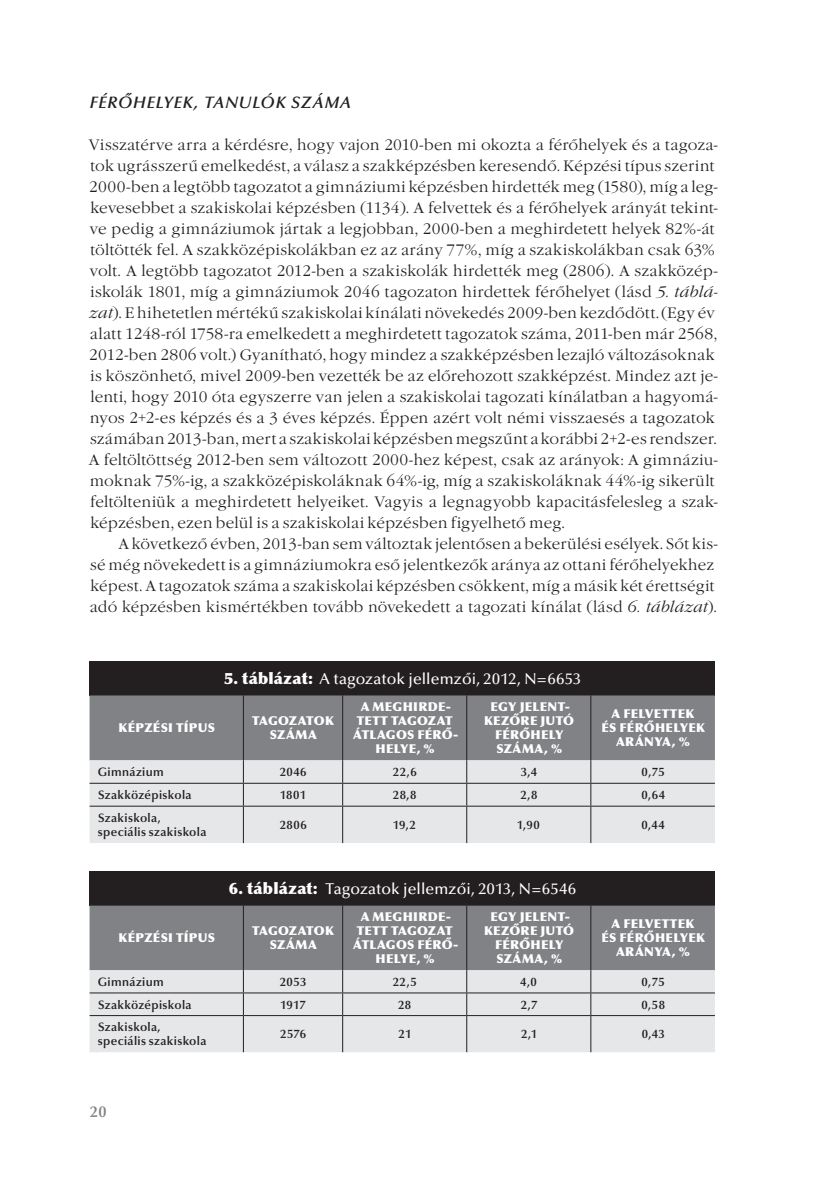
<style>
.page{position:relative;width:833px;height:1182px;background:#fff}
.page>*{position:absolute;margin:0;border:0;box-sizing:border-box;transform-origin:0 0}
.t1{font:italic 600 16.62px "Optima LT Std";letter-spacing:.055em;color:#231f20}
.t2{font:15.75px/21px "Garamond Itc TEE Ligh";letter-spacing:.01em;color:#231f20}
.t3{font:500 15.75px "Optima LT Std";letter-spacing:.01em;color:#fff}
.t4{font:600 15.75px "Optima LT Std";color:#808285}
.t5{font:900 12.25px/14px "Optima LT Std";letter-spacing:.025em;color:#fff;text-align:center}
.t6{font:600 12.25px/14px "Optima LT Std";letter-spacing:.025em;color:#231f20}
.s1{font-family:"Garamond Itc TEE Ligh Ital"}
.s2{font-weight:900}
</style>
<div class="page">
<div style="left:90px;top:661px;width:625px;height:34px;background:#231f20"></div>
<div style="left:90px;top:695px;width:625px;height:65px;background:#808285"></div>
<div style="left:90px;top:760px;width:625px;height:82px;background:#e6e7e9"></div>
<hr style="left:243px;top:695px;width:1px;height:65px;background:#231f20">
<hr style="left:342px;top:695px;width:1px;height:65px;background:#231f20">
<hr style="left:466px;top:695px;width:1px;height:65px;background:#231f20">
<hr style="left:590px;top:695px;width:1px;height:65px;background:#231f20">
<hr style="left:90px;top:782px;width:153px;height:1px;background:#231f20">
<hr style="left:243px;top:782px;width:99px;height:1px;background:#231f20">
<svg style="left:243px;top:760px;width:1px;height:45px"></svg>
<hr style="left:342px;top:782px;width:125px;height:1px;background:#231f20">
<svg style="left:342px;top:760px;width:1px;height:45px"></svg>
<hr style="left:467px;top:782px;width:124px;height:1px;background:#231f20">
<svg style="left:466px;top:760px;width:1px;height:45px"></svg>
<hr style="left:591px;top:782px;width:124px;height:1px;background:#231f20">
<svg style="left:590px;top:760px;width:1px;height:45px"></svg>
<hr style="left:90px;top:805px;width:153px;height:1px;background:#231f20">
<hr style="left:243px;top:805px;width:99px;height:1px;background:#231f20">
<hr style="left:243px;top:806px;width:1px;height:36px;background:#231f20">
<hr style="left:342px;top:805px;width:125px;height:1px;background:#231f20">
<hr style="left:342px;top:806px;width:1px;height:36px;background:#231f20">
<hr style="left:467px;top:805px;width:124px;height:1px;background:#231f20">
<hr style="left:466px;top:806px;width:1px;height:36px;background:#231f20">
<hr style="left:591px;top:805px;width:124px;height:1px;background:#231f20">
<hr style="left:590px;top:806px;width:1px;height:36px;background:#231f20">
<div style="left:90px;top:871px;width:625px;height:34px;background:#231f20"></div>
<div style="left:90px;top:905px;width:625px;height:65px;background:#808285"></div>
<div style="left:90px;top:970px;width:625px;height:81px;background:#e6e7e9"></div>
<hr style="left:243px;top:905px;width:1px;height:65px;background:#231f20">
<hr style="left:342px;top:905px;width:1px;height:65px;background:#231f20">
<hr style="left:466px;top:905px;width:1px;height:65px;background:#231f20">
<hr style="left:590px;top:905px;width:1px;height:65px;background:#231f20">
<hr style="left:90px;top:992px;width:153px;height:1px;background:#231f20">
<hr style="left:243px;top:992px;width:99px;height:1px;background:#231f20">
<svg style="left:243px;top:970px;width:1px;height:44px"></svg>
<hr style="left:342px;top:992px;width:125px;height:1px;background:#231f20">
<svg style="left:342px;top:970px;width:1px;height:44px"></svg>
<hr style="left:467px;top:992px;width:124px;height:1px;background:#231f20">
<svg style="left:466px;top:970px;width:1px;height:44px"></svg>
<hr style="left:591px;top:992px;width:124px;height:1px;background:#231f20">
<svg style="left:590px;top:970px;width:1px;height:44px"></svg>
<hr style="left:90px;top:1014px;width:153px;height:1px;background:#231f20">
<hr style="left:243px;top:1014px;width:99px;height:1px;background:#231f20">
<hr style="left:243px;top:1015px;width:1px;height:36px;background:#231f20">
<hr style="left:342px;top:1014px;width:125px;height:1px;background:#231f20">
<hr style="left:342px;top:1015px;width:1px;height:36px;background:#231f20">
<hr style="left:467px;top:1014px;width:124px;height:1px;background:#231f20">
<hr style="left:466px;top:1015px;width:1px;height:36px;background:#231f20">
<hr style="left:591px;top:1014px;width:124px;height:1px;background:#231f20">
<hr style="left:590px;top:1015px;width:1px;height:36px;background:#231f20">
<p class="t1" style="left:90px;top:92px;width:263px">FÉRŐHELYEK, TANULÓK SZÁMA</p>
<p class="t2" style="left:89px;top:134px;width:630px">Visszatérve arra a kérdésre, hogy vajon 2010-ben mi okozta a férőhelyek és a tagoza&shy;tok ugrásszerű emelkedést, a válasz a szakképzésben keresendő. Képzési típus szerint 2000-ben a legtöbb tagozatot a gimnáziumi képzésben hirdették meg (1580), míg a leg&shy;kevesebbet a szakiskolai képzésben (1134). A felvettek és a férőhelyek arányát tekint&shy;ve pedig a gimnáziumok jártak a legjobban, 2000-ben a meghirdetett helyek 82%-át töltötték fel. A szakközépiskolákban ez az arány 77%, míg a szakiskolákban csak 63% volt. A legtöbb tagozatot 2012-ben a szakiskolák hirdették meg (2806). A szakközép&shy;iskolák 1801, míg a gimnáziumok 2046 tagozaton hirdettek férőhelyet (lásd <span class="s1">5. táblá&shy;zat</span>). E hihetetlen mértékű szakiskolai kínálati növekedés 2009-ben kezdődött.(Egy év alatt 1248-ról 1758-ra emelkedett a meghirdetett tagozatok száma, 2011-ben már 2568, 2012‑ben 2806 volt.) Gyanítható, hogy mindez a szakképzésben lezajló változásoknak is köszönhető, mivel 2009-ben vezették be az előrehozott szakképzést. Mindez azt je&shy;lenti, hogy 2010 óta egyszerre van jelen a szakiskolai tagozati kínálatban a hagyomá&shy;nyos 2+2-es képzés és a 3 éves képzés. Éppen azért volt némi visszaesés a tagozatok számában 2013-ban, mert a szakiskolai képzésben megszűnt a korábbi 2+2-es rendszer.<br>A feltöltöttség 2012-ben sem változott 2000-hez képest, csak az arányok: A gimnáziu&shy;moknak 75%-ig, a szakközépiskoláknak 64%-ig, míg a szakiskoláknak 44%-ig sikerült feltölteniük a meghirdetett helyeiket. Vagyis a legnagyobb kapacitásfelesleg a szak&shy;képzésben, ezen belül is a szakiskolai képzésben figyelhető meg.</p>
<p class="t2" style="left:90px;top:533px;width:629px;text-indent:29px">A következő évben, 2013-ban sem változtak jelentősen a bekerülési esélyek. Sőt kis&shy;sé még növekedett is a gimnáziumokra eső jelentkezők aránya az ottani férőhelyekhez képest. A tagozatok száma a szakiskolai képzésben csökkent, míg a másik két érettségit adó képzésben kismértékben tovább növekedett a tagozati kínálat (lásd <span class="s1">6. táblázat</span>).</p>
<p class="t3" style="left:224px;top:669px;width:358px"><span class="s2">5. táblázat:</span> A tagozatok jellemzői, 2012, N=6653</p>
<p class="t5" style="left:119px;top:721px;width:98px">KÉPZÉSI TÍPUS</p>
<p class="t5" style="left:252px;top:714px;width:83px">TAGOZATOK<br>SZÁMA</p>
<p class="t5" style="left:353px;top:700px;width:107px">A MEGHIRDE-<br>TETT TAGOZAT<br>ÁTLAGOS FÉRŐ-<br>HELYE, %</p>
<p class="t5" style="left:484px;top:700px;width:92px">EGY JELENT-<br>KEZŐRE JUTÓ<br>FÉRŐHELY<br>SZÁMA, %</p>
<p class="t5" style="left:601px;top:707px;width:105px">A FELVETTEK<br>ÉS FÉRŐHELYEK<br>ARÁNYA, %</p>
<p class="t6" style="left:98px;top:765px;width:67px">Gimnázium</p>
<p class="t6" style="left:280px;top:765px;width:28px">2046</p>
<p class="t6" style="left:393px;top:765px;width:25px">22,6</p>
<p class="t6" style="left:520px;top:765px;width:18px">3,4</p>
<p class="t6" style="left:641px;top:765px;width:25px">0,75</p>
<p class="t6" style="left:98px;top:788px;width:95px">Szakközépiskola</p>
<p class="t6" style="left:280px;top:788px;width:28px">1801</p>
<p class="t6" style="left:393px;top:788px;width:25px">28,8</p>
<p class="t6" style="left:520px;top:788px;width:19px">2,8</p>
<p class="t6" style="left:641px;top:788px;width:25px">0,64</p>
<p class="t6" style="left:98px;top:810px;width:110px">Szakiskola, speciális szakiskola</p>
<p class="t6" style="left:280px;top:817px;width:28px">2806</p>
<p class="t6" style="left:393px;top:817px;width:25px">19,2</p>
<p class="t6" style="left:516px;top:817px;width:25px">1,90</p>
<p class="t6" style="left:641px;top:817px;width:25px">0,44</p>
<p class="t3" style="left:229px;top:879px;width:349px"><span class="s2">6. táblázat:</span> Tagozatok jellemzői, 2013, N=6546</p>
<p class="t5" style="left:119px;top:930px;width:98px">KÉPZÉSI TÍPUS</p>
<p class="t5" style="left:252px;top:923px;width:83px">TAGOZATOK<br>SZÁMA</p>
<p class="t5" style="left:353px;top:909px;width:107px">A MEGHIRDE-<br>TETT TAGOZAT<br>ÁTLAGOS FÉRŐ-<br>HELYE, %</p>
<p class="t5" style="left:484px;top:909px;width:92px">EGY JELENT-<br>KEZŐRE JUTÓ<br>FÉRŐHELY<br>SZÁMA, %</p>
<p class="t5" style="left:601px;top:916px;width:105px">A FELVETTEK<br>ÉS FÉRŐHELYEK<br>ARÁNYA, %</p>
<p class="t6" style="left:98px;top:974px;width:67px">Gimnázium</p>
<p class="t6" style="left:280px;top:974px;width:28px">2053</p>
<p class="t6" style="left:393px;top:974px;width:26px">22,5</p>
<p class="t6" style="left:520px;top:974px;width:18px">4,0</p>
<p class="t6" style="left:641px;top:974px;width:25px">0,75</p>
<p class="t6" style="left:98px;top:997px;width:95px">Szakközépiskola</p>
<p class="t6" style="left:280px;top:997px;width:27px">1917</p>
<p class="t6" style="left:398px;top:997px;width:15px">28</p>
<p class="t6" style="left:520px;top:997px;width:18px">2,7</p>
<p class="t6" style="left:641px;top:997px;width:25px">0,58</p>
<p class="t6" style="left:98px;top:1019px;width:110px">Szakiskola, speciális szakiskola</p>
<p class="t6" style="left:280px;top:1026px;width:28px">2576</p>
<p class="t6" style="left:398px;top:1026px;width:14px">21</p>
<p class="t6" style="left:521px;top:1026px;width:18px">2,1</p>
<p class="t6" style="left:641px;top:1026px;width:25px">0,43</p>
<p class="t4" style="left:90px;top:1101px;width:18px">20</p>
</div>
